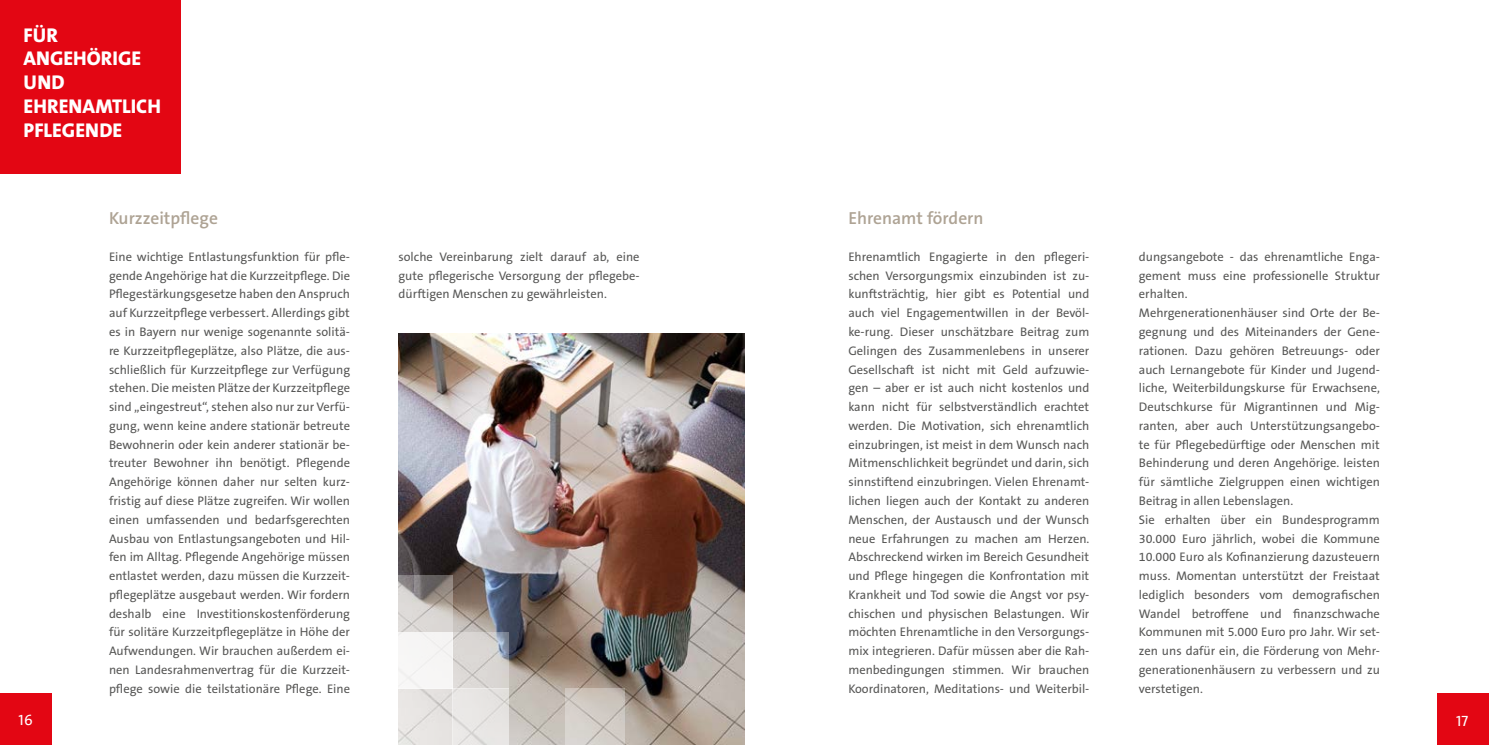
<style>
.page{position:relative;width:1489px;height:745px;background:#fff}
.page>*{position:absolute;margin:0;border:0;box-sizing:border-box;transform-origin:0 0}
.t1{font:800 20px/23.8px "The Sans B8";color:#fff}
.t2{font:600 17.5px "The Sans B6";color:#aea394}
.t3{font:15px "SPD2002 The Sans";color:#fff}
.t4{font:12.5px/18.8px "The Sans B5 Plain";color:#575756;text-align:justify}
</style>
<div class="page">
<div style="left:0;top:693px;width:51px;height:51px;background:#e30613"></div>
<div style="left:1437px;top:693px;width:51px;height:51px;background:#e30613"></div>
<div style="left:0;top:0;width:180px;height:174px;background:#e30613"></div>
<img style="left:398px;top:333px;width:346px;height:411px">
<svg style="left:452px;top:688px;width:57px;height:56px;background:#e6e4e2"></svg>
<svg style="left:565px;top:688px;width:59px;height:56px;background:#cfc9c2"></svg>
<svg style="left:398px;top:688px;width:54px;height:56px;background:#e5e2e0"></svg>
<svg style="left:452px;top:631px;width:57px;height:57px;background:#d1cfce"></svg>
<div style="left:396px;top:631px;width:56px;height:57px;background:#f6f5f5"></div>
<svg style="left:398px;top:575px;width:54px;height:56px;background:#b4afac"></svg>
<h1 class="t1" style="left:24px;top:24px;width:139px">FÜR<br>ANGEHÖRIGE<br>UND<br>EHRENAMTLICH<br>PFLEGENDE</h1>
<h2 class="t2" style="left:109px;top:209px;width:110px">Kurzzeitpflege</h2>
<p class="t4" style="left:109px;top:247px;width:242px">Eine wichtige Entlastungsfunktion für pfle&shy;gende Angehörige hat die Kurzzeitpflege. Die Pflegestärkungsgesetze haben den Anspruch auf Kurzzeitpflege verbessert. Allerdings gibt es in Bayern nur wenige sogenannte solitä&shy;re Kurzzeitpflegeplätze, also Plätze, die aus&shy;schließlich für Kurzzeitpflege zur Verfügung stehen. Die meisten Plätze der Kurzzeitpflege sind „eingestreut“, stehen also nur zur Verfü&shy;gung, wenn keine andere stationär betreute Bewohnerin oder kein anderer stationär be&shy;treuter Bewohner ihn benötigt. Pflegende Angehörige können daher nur selten kurz&shy;fristig auf diese Plätze zugreifen. Wir wollen einen umfassenden und bedarfsgerechten Ausbau von Entlastungsangeboten und Hil&shy;fen im Alltag. Pflegende Angehörige müssen entlastet werden, dazu müssen die Kurzzeit&shy;pflegeplätze ausgebaut werden. Wir fordern deshalb eine Investitionskostenförderung für solitäre Kurzzeitpflegeplätze in Höhe der Aufwendungen. Wir brauchen außerdem ei&shy;nen Landesrahmenvertrag für die Kurzzeit&shy;pflege sowie die teilstationäre Pflege. Eine</p>
<h2 class="t2" style="left:848px;top:209px;width:137px">Ehrenamt fördern</h2>
<p class="t4" style="left:398px;top:247px;width:242px">solche Vereinbarung zielt darauf ab, eine gute pflegerische Versorgung der pflegebe&shy;dürftigen Menschen zu gewährleisten.</p>
<p class="t4" style="left:848px;top:247px;width:242px">Ehrenamtlich Engagierte in den pflegeri&shy;schen Versorgungsmix einzubinden ist zu&shy;kunftsträchtig, hier gibt es Potential und auch viel Engagementwillen in der Bevöl&shy;ke-rung. Dieser unschätzbare Beitrag zum Gelingen des Zusammenlebens in unserer Gesellschaft ist nicht mit Geld aufzuwie&shy;gen – aber er ist auch nicht kostenlos und kann nicht für selbstverständlich erachtet werden. Die Motivation, sich ehrenamtlich einzubringen, ist meist in dem Wunsch nach Mitmenschlichkeit begründet und darin, sich sinnstiftend einzubringen. Vielen Ehrenamt&shy;lichen liegen auch der Kontakt zu anderen Menschen, der Austausch und der Wunsch neue Erfahrungen zu machen am Herzen.<br>Abschreckend wirken im Bereich Gesundheit und Pflege hingegen die Konfrontation mit Krankheit und Tod sowie die Angst vor psy&shy;chischen und physischen Belastungen. Wir möchten Ehrenamtliche in den Versorgungs&shy;mix integrieren. Dafür müssen aber die Rah&shy;menbedingungen stimmen. Wir brauchen Koordinatoren, Meditations- und Weiterbil-</p>
<p class="t4" style="left:1138px;top:247px;width:242px;text-align:left">dungsangebote - das ehrenamtliche Enga&shy;gement muss eine professionelle Struktur erhalten.<br>Mehrgenerationenhäuser sind Orte der Be&shy;gegnung und des Miteinanders der Gene&shy;rationen. Dazu gehören Betreuungs- oder auch Lernangebote für Kinder und Jugend&shy;liche, Weiterbildungskurse für Erwachsene, Deutschkurse für Migrantinnen und Mig&shy;ranten, aber auch Unterstützungsangebo&shy;te für Pflegebedürftige oder Menschen mit Behinderung und deren Angehörige. leisten für sämtliche Zielgruppen einen wichtigen Beitrag in allen Lebenslagen.<br>Sie erhalten über ein Bundesprogramm 30.000 Euro jährlich, wobei die Kommune 10.000 Euro als Kofinanzierung dazusteuern muss. Momentan unterstützt der Freistaat lediglich besonders vom demografischen Wandel betroffene und finanzschwache Kommunen mit 5.000 Euro pro Jahr. Wir set&shy;zen uns dafür ein, die Förderung von Mehr&shy;generationenhäusern zu verbessern und zu verstetigen.</p>
<p class="t3" style="left:19px;top:711px;width:16px">16</p>
<p class="t3" style="left:1455px;top:712px;width:14px">17</p>
</div>
